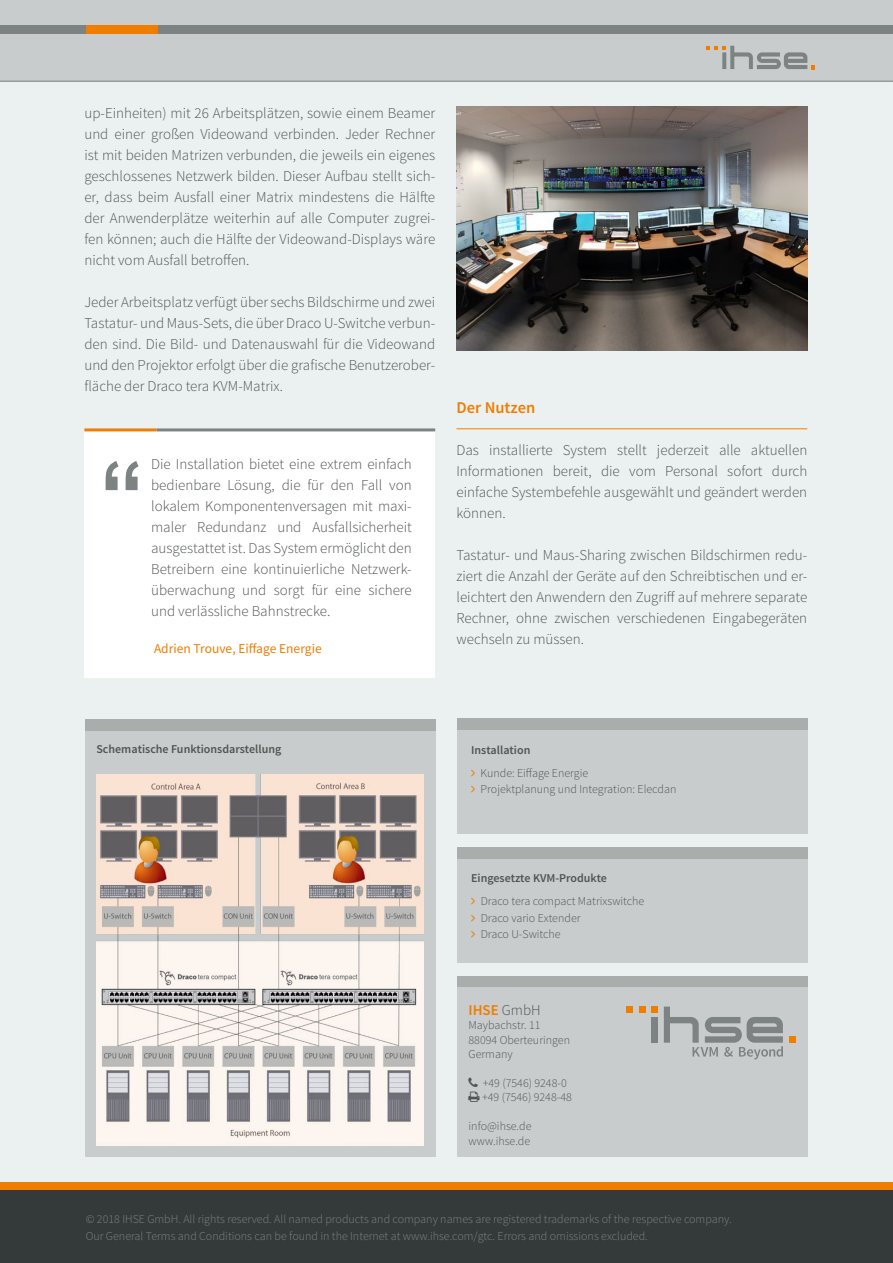
<style>
.page{position:relative;width:893px;height:1263px;background:#ebf1f1}
.page>*{position:absolute;margin:0;border:0;box-sizing:border-box;transform-origin:0 0}
.t1{font:600 16.5px "Source Sans Pro";color:#ef7d00}
.t2{font:300 15px/21px "Source Sans Pro";color:#505453;text-align:justify}
.t3{font:600 15px "Source Sans Pro";color:#ef7d00}
.t4{font:13.5px "Source Sans Pro";color:#ef7d00}
.t5{font:300 12px/16.5px "Source Sans Pro";color:#7d8383}
.t6{font:300 12px/16.5px "Source Sans Pro";color:#505456}
.t7{font:300 12px/14.4px "Source Sans Pro";color:#505453}
.t8{font:600 12px "Source Sans Pro";color:#505453}
.s1{font-weight:300;color:#505453}
</style>
<div class="page">
<div style="left:0;top:0;width:893px;height:82px;background:#c8cccd"></div>
<hr style="left:0;top:81px;width:893px;height:1px;background:#7d8383">
<div style="left:119px;top:26px;width:774px;height:8px;background:#7d8383"></div>
<div style="left:85px;top:26px;width:72px;height:8px;background:#ef7d00"></div>
<div style="left:0;top:26px;width:85px;height:8px;background:#7d8383"></div>
<svg style="left:706px;top:46px;width:109px;height:23px"></svg>
<hr style="left:456px;top:428px;width:351px;height:1px;background:#ef7d00">
<img style="left:456px;top:106px;width:352px;height:244px">
<div style="left:84px;top:429px;width:351px;height:248px;background:#fff"></div>
<svg style="left:106px;top:461px;width:33px;height:29px"></svg>
<hr style="left:84px;top:428px;width:73px;height:3px;background:#ef7d00">
<hr style="left:157px;top:428px;width:278px;height:3px;background:#7d8383">
<div style="left:0;top:1182px;width:893px;height:9px;background:#ef7d00"></div>
<div style="left:0;top:1191px;width:893px;height:72px;background:#343939"></div>
<div style="left:457px;top:976px;width:351px;height:181px;background:#c8cccc"></div>
<div style="left:457px;top:976px;width:351px;height:10px;background:#a9aead"></div>
<div style="left:627px;top:1006px;width:6px;height:7px;background:#ef7d00"></div>
<div style="left:639px;top:1006px;width:6px;height:7px;background:#ef7d00"></div>
<div style="left:651px;top:1006px;width:7px;height:7px;background:#ef7d00"></div>
<div style="left:651px;top:1017px;width:7px;height:26px;background:#7d8282"></div>
<div style="left:789px;top:1036px;width:6px;height:7px;background:#ef7d00"></div>
<svg style="left:664px;top:1006px;width:119px;height:53px"></svg>
<div style="left:457px;top:730px;width:351px;height:104px;background:#c8cccc"></div>
<div style="left:457px;top:719px;width:351px;height:11px;background:#a9aead"></div>
<div style="left:85px;top:719px;width:351px;height:438px;background:#c8cccc"></div>
<div style="left:85px;top:719px;width:351px;height:11px;background:#a9aead"></div>
<img style="left:96px;top:775px;width:327px;height:370px">
<div style="left:457px;top:858px;width:351px;height:104px;background:#c8cccc"></div>
<div style="left:457px;top:847px;width:351px;height:12px;background:#a9aead"></div>
<p class="t2" style="left:84px;top:103px;width:352px">up-Einheiten) mit 26 Arbeitsplätzen, sowie einem Beamer und einer großen Videowand verbinden. Jeder Rechner ist mit beiden Matrizen verbunden, die jeweils ein eigenes geschlossenes Netzwerk bilden. Dieser Aufbau stellt sich&shy;er, dass beim Ausfall einer Matrix mindestens die Hälfte der Anwenderplätze weiterhin auf alle Computer zugrei&shy;fen können; auch die Hälfte der Videowand-Displays wäre nicht vom Ausfall betroffen.</p>
<p class="t2" style="left:84px;top:292px;width:352px">Jeder Arbeitsplatz verfügt über sechs Bildschirme und zwei Tastatur- und Maus-Sets, die über Draco U-Switche verbun&shy;den sind. Die Bild- und Datenauswahl für die Videowand und den Projektor erfolgt über die grafische Benutzerober&shy;fläche der Draco tera KVM-Matrix.</p>
<p class="t2" style="left:151px;top:453px;width:262px">Die Installation bietet eine extrem einfach bedienbare Lösung, die für den Fall von lokalem Komponentenversagen mit maxi&shy;maler Redundanz und Ausfallsicherheit ausgestattet ist. Das System ermöglicht den Betreibern eine kontinuierliche Netzwerk&shy;überwachung und sorgt für eine sichere und verlässliche Bahnstrecke.</p>
<p class="t4" style="left:154px;top:640px;width:169px">Adrien Trouve, Eiffage Energie</p>
<p class="t1" style="left:456px;top:397px;width:80px">Der Nutzen</p>
<p class="t2" style="left:456px;top:440px;width:352px">Das installierte System stellt jederzeit alle aktuellen Informationen bereit, die vom Personal sofort durch einfache Systembefehle ausgewählt und geändert werden können.</p>
<p class="t2" style="left:456px;top:545px;width:352px">Tastatur- und Maus-Sharing zwischen Bildschirmen redu&shy;ziert die Anzahl der Geräte auf den Schreibtischen und er&shy;leichtert den Anwendern den Zugriff auf mehrere separate Rechner, ohne zwischen verschiedenen Eingabegeräten wechseln zu müssen.</p>
<p class="t8" style="left:96px;top:741px;width:186px">Schematische Funktionsdarstellung</p>
<p class="t8" style="left:471px;top:742px;width:61px">Installation</p>
<p class="t6" style="left:481px;top:764px;width:197px">Kunde: Eiffage Energie<br>Projektplanung und Integration: Elecdan</p>
<p class="t8" style="left:471px;top:871px;width:137px">Eingesetzte KVM-Produkte</p>
<p class="t6" style="left:481px;top:893px;width:165px">Draco tera compact Matrixswitche<br>Draco vario Extender<br>Draco U-Switche</p>
<p class="t3" style="left:469px;top:1000px;width:74px">IHSE <span class="s1">GmbH</span></p>
<p class="t7" style="left:469px;top:1018px;width:103px">Maybachstr. 11<br>88094 Oberteuringen<br>Germany</p>
<p class="t7" style="left:482px;top:1076px;width:91px">+49 (7546) 9248-0 +49 (7546) 9248-48</p>
<p class="t7" style="left:469px;top:1119px;width:64px">info@ihse.de www.ihse.de</p>
<p class="t5" style="left:86px;top:1211px;width:647px">© 2018 IHSE GmbH. All rights reserved. All named products and company names are registered trademarks of the respective company.<br>Our General Terms and Conditions can be found in the Internet at www.ihse.com/gtc. Errors and omissions excluded.</p>
</div>
